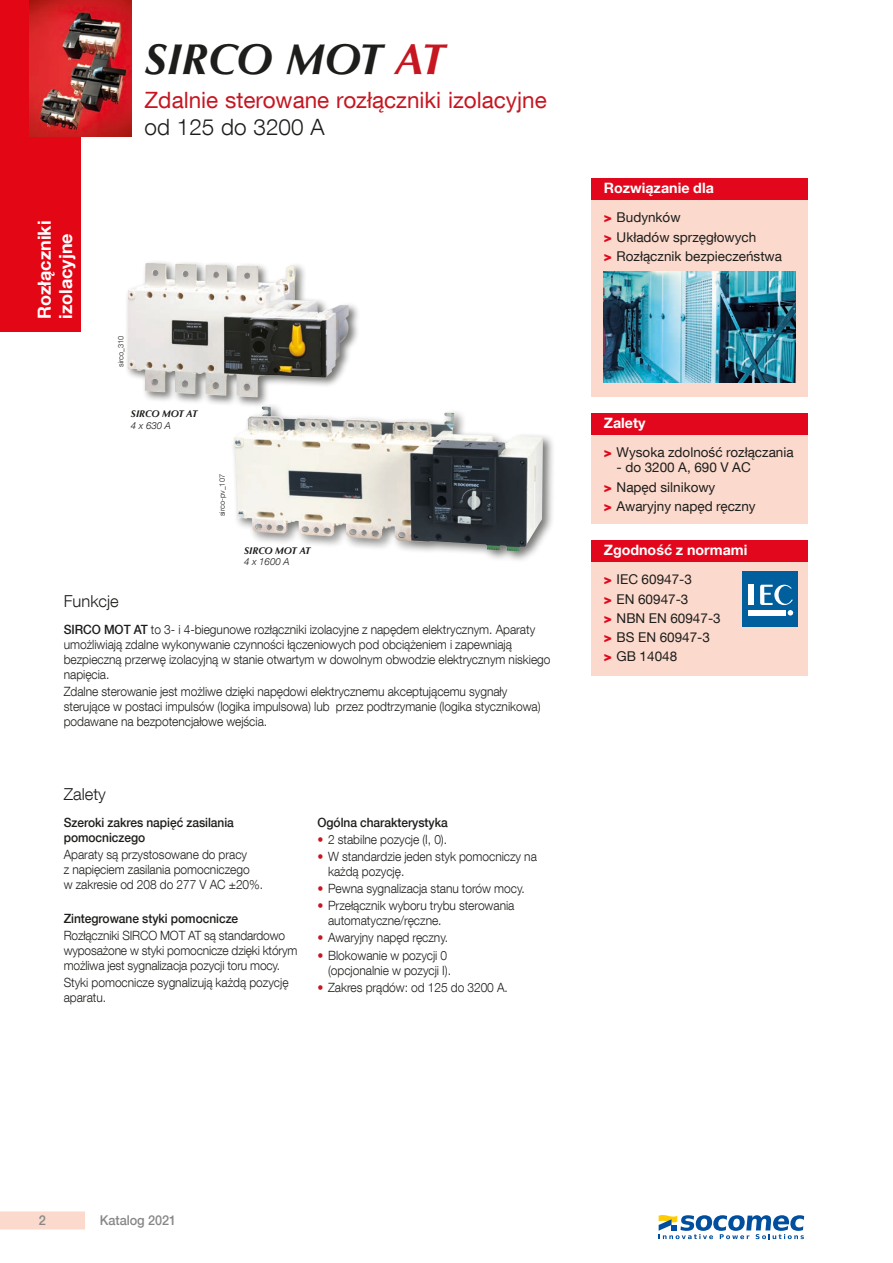
<style>
.page{position:relative;width:893px;height:1263px;background:#fff}
.page>*{position:absolute;margin:0;border:0;box-sizing:border-box;transform-origin:0 0}
.t1{font:italic 700 43.5px "Optima LT Std";color:#1d1d1b}
.t2{font:22.5px "Helvetica Neue LT Com";color:#c61621}
.t3{font:300 22.5px "Helvetica Neue LT Com";color:#1d1d1b}
.t4{font:700 18px/21.6px "Helvetica Neue LT Com";color:#fff}
.t5{font:300 16.5px "Helvetica Neue LT Com";color:#1d1d1b}
.t6{font:700 14.25px "Helvetica Neue LT Com";color:#fff}
.t7{font:13.5px/19.2px "Helvetica Neue LT Com";color:#1d1d1b}
.t8{font:500 13.5px "Helvetica Neue LT Com";letter-spacing:-.005em;color:#878787;scale:.94 1}
.t9{font:300 12.75px/15px "Helvetica Neue LT Com";letter-spacing:-.005em;color:#1d1d1b;scale:.94 1}
.t10{font:500 12.75px/15px "Helvetica Neue LT Com";letter-spacing:-.005em;color:#1d1d1b;scale:.94 1}
.t11{font:italic 700 9.75px "Optima LT Std";color:#1d1d1b}
.t12{font:italic 300 9.75px "Helvetica Neue LT Com";color:#1d1d1b}
.t13{font:300 7.5px "Helvetica Neue LT Com";color:#1d1d1b}
.s1{color:#c61621}
.s2{font-weight:500}
.s3{font-weight:900;color:#e2071c}
</style>
<div class="page">
<div style="left:0;top:1211px;width:85px;height:18px;background:#fbd9cc"></div>
<div style="left:0;top:0;width:81px;height:332px;background:#e30614"></div>
<img style="left:30px;top:0;width:102px;height:136px">
<div style="left:591px;top:435px;width:217px;height:89px;background:#fbd9cc"></div>
<div style="left:591px;top:414px;width:217px;height:21px;background:#e2071c"></div>
<div style="left:591px;top:200px;width:217px;height:197px;background:#fbd9cc"></div>
<div style="left:591px;top:179px;width:217px;height:21px;background:#e2071c"></div>
<img style="left:604px;top:272px;width:191px;height:110px">
<div style="left:591px;top:562px;width:217px;height:114px;background:#fbd9cc"></div>
<div style="left:591px;top:541px;width:217px;height:21px;background:#e2071c"></div>
<div style="left:742px;top:571px;width:56px;height:55px;background:#005f9c"></div>
<hr style="left:749px;top:610px;width:37px;height:1px;background:#fff">
<hr style="left:749px;top:612px;width:37px;height:1px;background:#fff">
<hr style="left:749px;top:615px;width:37px;height:1px;background:#fff">
<div style="left:749px;top:584px;width:5px;height:21px;background:#fff"></div>
<svg style="left:760px;top:585px;width:33px;height:30px"></svg>
<div style="left:230px;top:402px;width:325px;height:162px;background:#1d1d1b;opacity:.6"></div>
<img style="left:234px;top:406px;width:309px;height:145px">
<div style="left:125px;top:260px;width:235px;height:149px;background:#1d1d1b;opacity:.6"></div>
<img style="left:128px;top:263px;width:221px;height:134px">
<svg style="left:659px;top:1215px;width:145px;height:24px"></svg>
<h3 class="t4" style="left:33px;top:319px;width:100px;rotate:-90deg">Rozłączniki izolacyjne</h3>
<h1 class="t1" style="left:145px;top:34px;width:302px">SIRCO MOT <span class="s1">AT</span></h1>
<h2 class="t2" style="left:145px;top:86px;width:404px">Zdalnie sterowane rozłączniki izolacyjne</h2>
<h2 class="t3" style="left:145px;top:114px;width:182px">od 125 do 3200 A</h2>
<p class="t13" style="left:116px;top:367px;width:33px;rotate:-90deg">sirco_310</p>
<p class="t11" style="left:131px;top:408px;width:68px">SIRCO MOT AT</p>
<p class="t12" style="left:131px;top:420px;width:42px">4 x 630 A</p>
<p class="t13" style="left:218px;top:516px;width:44px;rotate:-90deg">sirco-pv_107</p>
<p class="t11" style="left:244px;top:544px;width:68px">SIRCO MOT AT</p>
<p class="t12" style="left:244px;top:556px;width:47px">4 x 1600 A</p>
<p class="t5" style="left:64px;top:591px;width:57px">Funkcje</p>
<p class="t9" style="left:64px;top:622px;width:519px"><span class="s2">SIRCO MOT AT</span> to 3- i 4-biegunowe rozłączniki izolacyjne z napędem elektrycznym. Aparaty umożliwiają zdalne wykonywanie czynności łączeniowych pod obciążeniem i zapewniają bezpieczną przerwę izolacyjną w stanie otwartym w dowolnym obwodzie elektrycznym niskiego napięcia.</p>
<p class="t9" style="left:64px;top:684px;width:509px">Zdalne sterowanie jest możliwe dzięki napędowi elektrycznemu akceptującemu sygnały sterujące w postaci impulsów (logika impulsowa) lub przez podtrzymanie (logika stycznikowa) podawane na bezpotencjałowe wejścia.</p>
<p class="t5" style="left:64px;top:784px;width:44px">Zalety</p>
<p class="t10" style="left:64px;top:815px;width:182px">Szeroki zakres napięć zasilania pomocniczego</p>
<p class="t9" style="left:64px;top:847px;width:214px">Aparaty są przystosowane do pracy<br>z napięciem zasilania pomocniczego<br>w zakresie od 208 do 277 V AC ±20%.</p>
<p class="t10" style="left:64px;top:911px;width:187px">Zintegrowane styki pomocnicze</p>
<p class="t9" style="left:64px;top:928px;width:250px">Rozłączniki SIRCO MOT AT są standardowo wyposażone w styki pomocnicze dzięki którym możliwa jest sygnalizacja pozycji toru mocy.</p>
<p class="t9" style="left:64px;top:975px;width:241px">Styki pomocnicze sygnalizują każdą pozycję aparatu.</p>
<p class="t10" style="left:317px;top:814px;width:140px">Ogólna charakterystyka</p>
<p class="t9" style="left:317px;top:831px;width:139px"><span class="s1">•</span> 2 stabilne pozycje (I, 0).</p>
<p class="t9" style="left:328px;top:849px;width:224px;text-indent:-11px"><span class="s1">•</span> W standardzie jeden styk pomocniczy na każdą pozycję.</p>
<p class="t9" style="left:317px;top:881px;width:222px"><span class="s1">•</span> Pewna sygnalizacja stanu torów mocy.</p>
<p class="t9" style="left:328px;top:898px;width:200px;text-indent:-11px"><span class="s1">•</span> Przełącznik wyboru trybu sterowania automatyczne/ręczne.</p>
<p class="t9" style="left:317px;top:930px;width:140px"><span class="s1">•</span> Awaryjny napęd ręczny.</p>
<p class="t9" style="left:328px;top:947px;width:132px;text-indent:-11px"><span class="s1">•</span> Blokowanie w pozycji 0 (opcjonalnie w pozycji I).</p>
<p class="t9" style="left:317px;top:979px;width:204px"><span class="s1">•</span> Zakres prądów: od 125 do 3200 A.</p>
<p class="t6" style="left:604px;top:179px;width:112px">Rozwiązanie dla</p>
<p class="t7" style="left:604px;top:208px;width:180px"><span class="s3">&gt;</span> Budynków<br><span class="s3">&gt;</span> Układów sprzęgłowych<br><span class="s3">&gt;</span> Rozłącznik bezpieczeństwa</p>
<p class="t6" style="left:604px;top:414px;width:43px">Zalety</p>
<p class="t7" style="left:604px;top:443px;width:191px"><span class="s3">&gt;</span> Wysoka zdolność rozłączania</p>
<p class="t7" style="left:604px;top:458px;width:153px;text-indent:13px">- do 3200 A, 690 V AC <span class="s3">&gt;</span> Napęd silnikowy<br><span class="s3">&gt;</span> Awaryjny napęd ręczny</p>
<p class="t6" style="left:604px;top:541px;width:145px">Zgodność z normami</p>
<p class="t7" style="left:604px;top:570px;width:118px"><span class="s3">&gt;</span> IEC 60947-3<br><span class="s3">&gt;</span> EN 60947-3<br><span class="s3">&gt;</span> NBN EN 60947-3 <span class="s3">&gt;</span> BS EN 60947-3 <span class="s3">&gt;</span> GB 14048</p>
<p class="t8" style="left:39px;top:1212px;width:9px">2</p>
<p class="t8" style="left:100px;top:1212px;width:83px">Katalog 2021</p>
</div>
